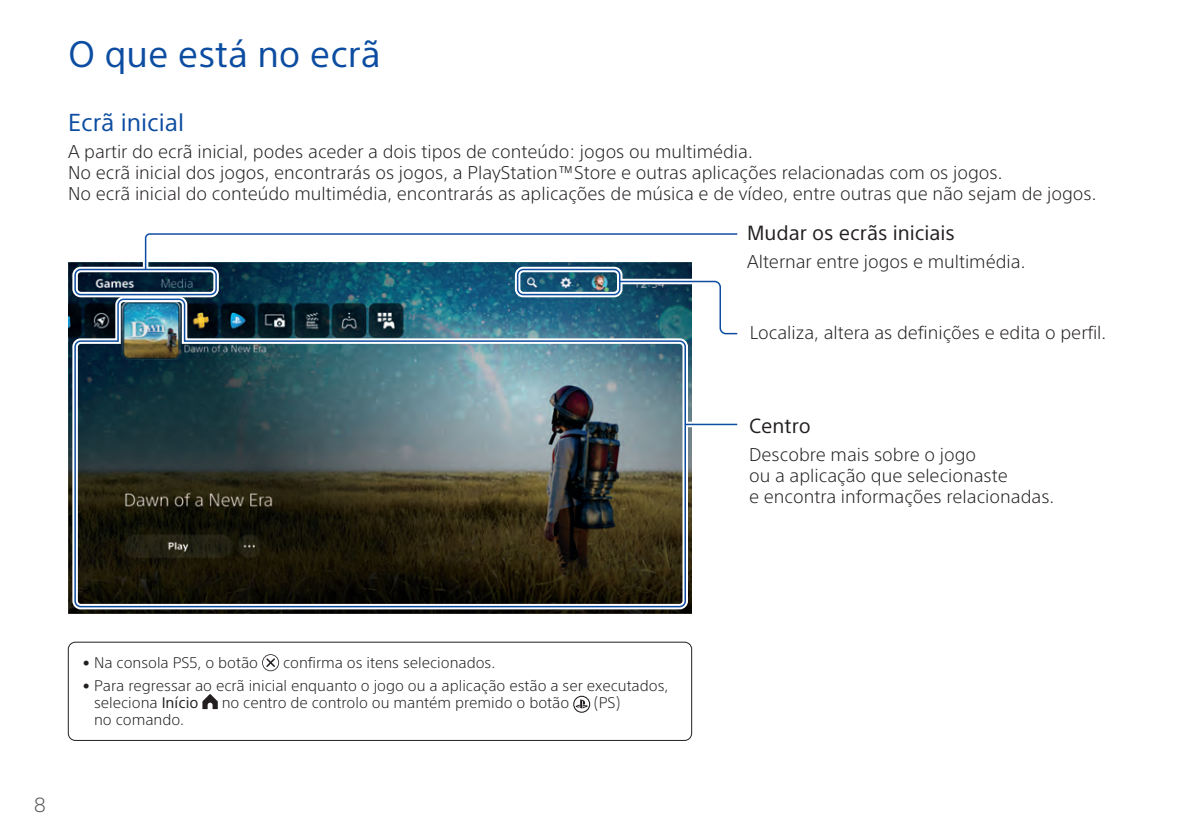
<style>
.page{position:relative;width:1191px;height:840px;background:#fff}
.page>*{position:absolute;margin:0;border:0;box-sizing:border-box;transform-origin:0 0}
.L1{font:36px "SST";color:#0d4da1}
.L2{font:24px "SST";color:#0d4da1}
.L3{font:20px "SST";color:#231f20}
.t1{font:300 20px "SST";color:#57585a}
.body{font:300 18px/21px "SST";color:#231f20}
.t2{font:300 15px/17px "SST";color:#231f20}
.s1{font-weight:400}
</style>
<div class="page">
<div style="left:72px;top:266px;width:147px;height:31px;border:6px solid #fff;border-radius:6px"></div>
<svg style="left:70px;top:293px;width:620px;height:318px"></svg>
<svg style="left:140px;top:233px;width:597px;height:106px"></svg>
<svg style="left:686px;top:421px;width:51px;height:6px"></svg>
<hr style="left:685px;top:423px;width:52px;height:2px;background:#0d4da1">
<div style="left:74px;top:268px;width:143px;height:27px;border:2px solid #0d4da1;border-radius:6px"></div>
<div style="left:517px;top:268px;width:103px;height:27px;border:2px solid #0d4da1;border-radius:6px"></div>
<img style="left:74px;top:297px;width:612px;height:310px">
<svg style="left:262px;top:654px;width:17px;height:16px"></svg>
<svg style="left:202px;top:694px;width:16px;height:14px"></svg>
<svg style="left:574px;top:696px;width:15px;height:15px"></svg>
<div style="left:573px;top:695px;width:17px;height:17px;border:1px solid #231f20;border-radius:50%"></div>
<svg style="left:575px;top:699px;width:13px;height:9px"></svg>
<div style="left:68px;top:641px;width:624px;height:99px;border:1px solid #231f20;border-radius:7px"></div>
<p class="L1" style="left:68px;top:33px;width:314px">O que está no ecrã</p>
<p class="L2" style="left:68px;top:108px;width:118px">Ecrã inicial</p>
<p class="body" style="left:68px;top:141px;width:686px">A partir do ecrã inicial, podes aceder a dois tipos de conteúdo: jogos ou multimédia.</p>
<p class="body" style="left:68px;top:162px;width:936px">No ecrã inicial dos jogos, encontrarás os jogos, a PlayStation™Store e outras aplicações relacionadas com os jogos.</p>
<p class="body" style="left:68px;top:183px;width:1030px">No ecrã inicial do conteúdo multimédia, encontrarás as aplicações de música e de vídeo, entre outras que não sejam de jogos.</p>
<p class="L3" style="left:747px;top:221px;width:209px">Mudar os ecrãs iniciais</p>
<p class="body" style="left:747px;top:250px;width:280px">Alternar entre jogos e multimédia.</p>
<p class="body" style="left:749px;top:322px;width:358px">Localiza, altera as definições e edita o perfil.</p>
<p class="L3" style="left:749px;top:414px;width:63px">Centro</p>
<p class="body" style="left:749px;top:443px;width:307px">Descobre mais sobre o jogo<br>ou a aplicação que selecionaste<br>e encontra informações relacionadas.</p>
<p class="t1" style="left:34px;top:792px;width:13px">8</p>
<p class="t2" style="left:83px;top:653px;width:177px">• Na consola PS5, o botão</p>
<p class="t2" style="left:283px;top:653px;width:214px">confirma os itens selecionados.</p>
<p class="t2" style="left:94px;top:676px;width:576px;text-indent:-11px">• Para regressar ao ecrã inicial enquanto o jogo ou a aplicação estão a ser executados, seleciona <span class="s1">Início</span></p>
<p class="t2" style="left:222px;top:693px;width:349px">no centro de controlo ou mantém premido o botão</p>
<p class="t2" style="left:594px;top:693px;width:28px">(PS)</p>
<p class="t2" style="left:94px;top:710px;width:92px">no comando.</p>
</div>
